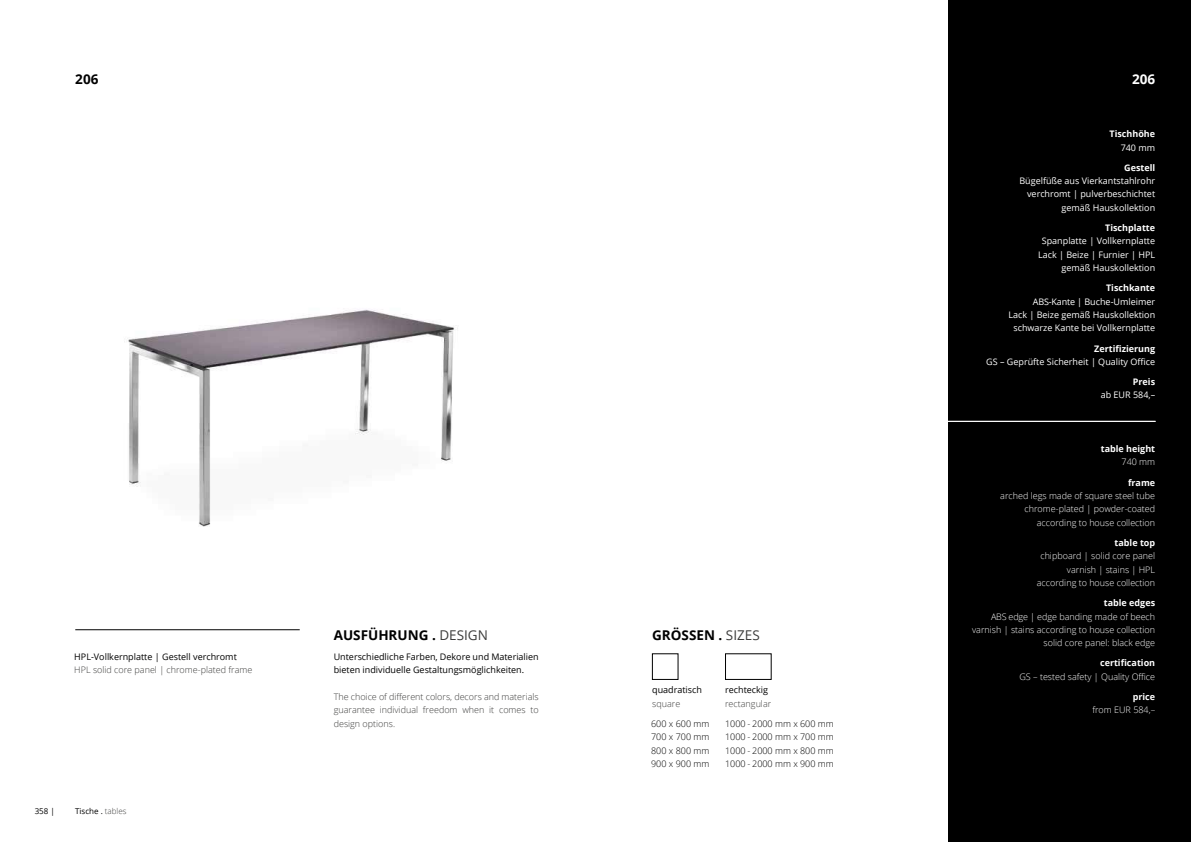
<style>
.page{position:relative;width:1191px;height:842px;background:#fff}
.page>*{position:absolute;margin:0;border:0;box-sizing:border-box;transform-origin:0 0}
.t1{font:700 13.5px "Open Sans";color:#000}
.t2{font:700 13.5px "Open Sans";color:#fff}
.t3{font:300 9px/13.4px "Open Sans";color:#fff;text-align:right}
.t4{font:9px/13.4px "Open Sans";color:#fff;text-align:right}
.t5{font:300 9px/13.4px "Open Sans";color:#3c3c3b;text-align:justify}
.t6{font:9px/13.4px "Open Sans";color:#000}
.t7{font:700 9px "Open Sans";color:#fff}
.t8{font:300 9px/13.4px "Open Sans";color:#000;text-align:justify}
.t9{font:8px "Open Sans";color:#000}
.s1{font-weight:300;color:#3c3c3b}
.s2{font-weight:400;color:#3c3c3b}
</style>
<div class="page">
<div style="left:948px;top:0;width:243px;height:842px;background:#000"></div>
<hr style="left:947px;top:421px;width:208px;height:1px;background:#fff">
<img style="left:124px;top:309px;width:334px;height:218px">
<div style="left:652px;top:654px;width:26px;height:26px;border:1px solid #000"></div>
<div style="left:725px;top:654px;width:46px;height:26px;border:1px solid #000"></div>
<hr style="left:75px;top:629px;width:225px;height:1px;background:#000">
<h1 class="t1" style="left:75px;top:69px;width:25px">206</h1>
<h1 class="t2" style="left:1132px;top:69px;width:25px">206</h1>
<p class="t6" style="left:74px;top:650px;width:164px">HPL-Vollkernplatte | Gestell verchromt</p>
<p class="t5" style="left:74px;top:663px;width:180px">HPL solid core panel | chrome-plated frame</p>
<p class="t9" style="left:35px;top:806px;width:22px">358 |</p>
<p class="t9" style="left:75px;top:806px;width:53px">Tische . <span class="s1">tables</span></p>
<h1 class="t1" style="left:334px;top:625px;width:156px">AUSFÜHRUNG . <span class="s2">DESIGN</span></h1>
<p class="t6" style="left:334px;top:649px;width:207px">Unterschiedliche Farben, Dekore und Materialien bieten individuelle Gestaltungsmöglichkeiten.</p>
<p class="t5" style="left:334px;top:690px;width:206px">The choice of different colors, decors and materials guarantee individual freedom when it comes to design options.</p>
<h1 class="t1" style="left:652px;top:625px;width:109px">GRÖSSEN . <span class="s2">SIZES</span></h1>
<p class="t6" style="left:652px;top:683px;width:51px">quadratisch</p>
<p class="t5" style="left:652px;top:696px;width:30px">square</p>
<p class="t6" style="left:725px;top:683px;width:44px">rechteckig</p>
<p class="t5" style="left:725px;top:696px;width:48px">rectangular</p>
<p class="t8" style="left:651px;top:716px;width:60px">600 x 600 mm 700 x 700 mm 800 x 800 mm 900 x 900 mm</p>
<p class="t8" style="left:725px;top:716px;width:110px">1000 - 2000 mm x 600 mm 1000 - 2000 mm x 700 mm 1000 - 2000 mm x 800 mm 1000 - 2000 mm x 900 mm</p>
<p class="t7" style="left:1109px;top:127px;width:47px">Tischhöhe</p>
<p class="t4" style="left:1120px;top:140px;width:36px">740 mm</p>
<p class="t7" style="left:1124px;top:161px;width:33px">Gestell</p>
<p class="t4" style="left:1019px;top:174px;width:137px">Bügelfüße aus Vierkantstahlrohr verchromt | pulverbeschichtet gemäß Hauskollektion</p>
<p class="t7" style="left:1105px;top:221px;width:51px">Tischplatte</p>
<p class="t4" style="left:1038px;top:234px;width:119px">Spanplatte | Vollkernplatte<br>Lack | Beize | Furnier | HPL gemäß Hauskollektion</p>
<p class="t7" style="left:1106px;top:282px;width:51px">Tischkante</p>
<p class="t4" style="left:1008px;top:294px;width:148px">ABS-Kante | Buche-Umleimer<br>Lack | Beize gemäß Hauskollektion schwarze Kante bei Vollkernplatte</p>
<p class="t7" style="left:1094px;top:342px;width:62px">Zertifizierung</p>
<p class="t4" style="left:986px;top:355px;width:170px">GS – Geprüfte Sicherheit | Quality Office</p>
<p class="t7" style="left:1132px;top:375px;width:24px">Preis</p>
<p class="t4" style="left:1100px;top:388px;width:56px">ab EUR 584,–</p>
<p class="t7" style="left:1100px;top:442px;width:56px">table height</p>
<p class="t3" style="left:1121px;top:455px;width:35px">740 mm</p>
<p class="t7" style="left:1128px;top:476px;width:29px">frame</p>
<p class="t3" style="left:1000px;top:489px;width:156px">arched legs made of square steel tube chrome-plated | powder-coated according to house collection</p>
<p class="t7" style="left:1114px;top:536px;width:42px">table top</p>
<p class="t3" style="left:1036px;top:549px;width:120px">chipboard | solid core panel varnish | stains | HPL according to house collection</p>
<p class="t7" style="left:1103px;top:596px;width:53px">table edges</p>
<p class="t3" style="left:972px;top:609px;width:184px">ABS edge | edge banding made of beech varnish | stains according to house collection solid core panel: black edge</p>
<p class="t7" style="left:1100px;top:657px;width:57px">certification</p>
<p class="t3" style="left:1019px;top:670px;width:137px">GS – tested safety | Quality Office</p>
<p class="t7" style="left:1132px;top:690px;width:24px">price</p>
<p class="t3" style="left:1092px;top:703px;width:64px">from EUR 584,–</p>
</div>
